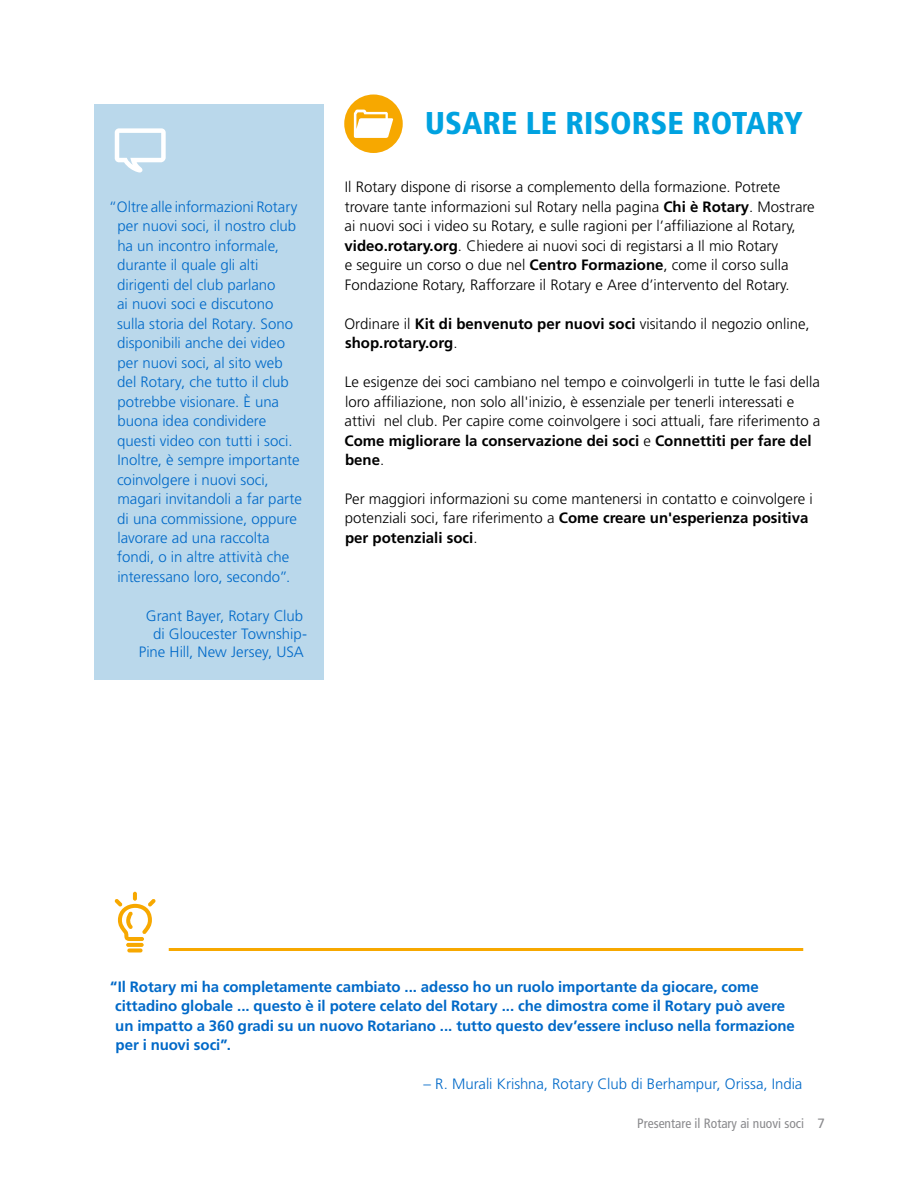
<style>
.page{position:relative;width:918px;height:1188px;background:#fff}
.page>*{position:absolute;margin:0;border:0;box-sizing:border-box;transform-origin:0 0}
.t1{font:900 condensed 31.5px "Frutiger LT Std";color:#00a2e0}
.t2{font:300 15px/19.5px "Frutiger LT Std";color:#000}
.t3{font:300 15px/19.5px "Frutiger LT Std";letter-spacing:-.005em;color:#0069c8}
.t4{font:700 15px/19.5px "Frutiger LT Std";letter-spacing:-.005em;color:#0069c8}
.t5{font:700 15px/19.5px "Frutiger LT Std";color:#000}
.t6{font:condensed 13.5px "Frutiger LT Std";color:#8a8a8d}
.s1{font-weight:700}
.s2{font-weight:300}
.s3{font-stretch:normal}
</style>
<div class="page">
<div style="left:344px;top:94px;width:59px;height:59px;background:#f7a800;border-radius:50%"></div>
<svg style="left:354px;top:110px;width:39px;height:28px"></svg>
<hr style="left:169px;top:948px;width:634px;height:3px;background:#f7a800">
<svg style="left:115px;top:892px;width:41px;height:60px"></svg>
<div style="left:94px;top:104px;width:230px;height:576px;background:#bad8eb"></div>
<svg style="left:115px;top:128px;width:51px;height:44px"></svg>
<p class="t3" style="left:117px;top:197px;width:186px;text-indent:-8px">“Oltre alle informazioni Rotary per nuovi soci, il nostro club ha un incontro informale, durante il quale gli alti dirigenti del club parlano<br>ai nuovi soci e discutono sulla storia del Rotary. Sono disponibili anche dei video per nuovi soci, al sito web del Rotary, che tutto il club potrebbe visionare. È una buona idea condividere questi video con tutti i soci.<br>Inoltre, è sempre importante coinvolgere i nuovi soci, magari invitandoli a far parte di una commissione, oppure lavorare ad una raccolta fondi, o in altre attività che interessano loro, secondo”.</p>
<p class="t3" style="left:139px;top:607px;width:170px;line-height:18px;text-align:right">Grant Bayer, Rotary Club di Gloucester Township-<br>Pine Hill, New Jersey, USA</p>
<h1 class="t1" style="left:425px;top:104px;width:379px">USARE LE RISORSE ROTARY</h1>
<p class="t2" style="left:345px;top:177px;width:472px">Il Rotary dispone di risorse a complemento della formazione. Potrete trovare tante informazioni sul Rotary nella pagina <span class="s1">Chi è Rotary</span>. Mostrare ai nuovi soci i video su Rotary, e sulle ragioni per l’affiliazione al Rotary, <span class="s1">video.rotary.org</span>. Chiedere ai nuovi soci di registarsi a Il mio Rotary<br>e seguire un corso o due nel <span class="s1">Centro Formazione</span>, come il corso sulla Fondazione Rotary, Rafforzare il Rotary e Aree d’intervento del Rotary.</p>
<p class="t5" style="left:344px;top:314px;width:467px"><span class="s2">Ordinare il</span> Kit di benvenuto per nuovi soci <span class="s2">visitando il negozio online, </span>shop.rotary.org<span class="s2">.</span></p>
<p class="t2" style="left:345px;top:372px;width:477px">Le esigenze dei soci cambiano nel tempo e coinvolgerli in tutte le fasi della loro affiliazione, non solo all'inizio, è essenziale per tenerli interessati e attivi nel club. Per capire come coinvolgere i soci attuali, fare riferimento a <span class="s1">Come migliorare la conservazione dei soci</span> e <span class="s1">Connettiti per fare del bene</span>.</p>
<p class="t2" style="left:345px;top:489px;width:470px">Per maggiori informazioni su come mantenersi in contatto e coinvolgere i potenziali soci, fare riferimento a <span class="s1">Come creare un'esperienza positiva per potenziali soci</span>.</p>
<p class="t4" style="left:115px;top:977px;width:681px;text-indent:-5px">“Il Rotary mi ha completamente cambiato ... adesso ho un ruolo importante da giocare, come cittadino globale ... questo è il potere celato del Rotary ... che dimostra come il Rotary può avere un impatto a 360 gradi su un nuovo Rotariano ... tutto questo dev’essere incluso nella formazione per i nuovi soci”.</p>
<p class="t3" style="left:424px;top:1074px;width:380px">– R. Murali Krishna, Rotary Club di Berhampur, Orissa, India</p>
<p class="t6" style="left:637px;top:1115px;width:189px">Presentare il Rotary ai nuovi soci <span class="s3">7</span></p>
</div>
